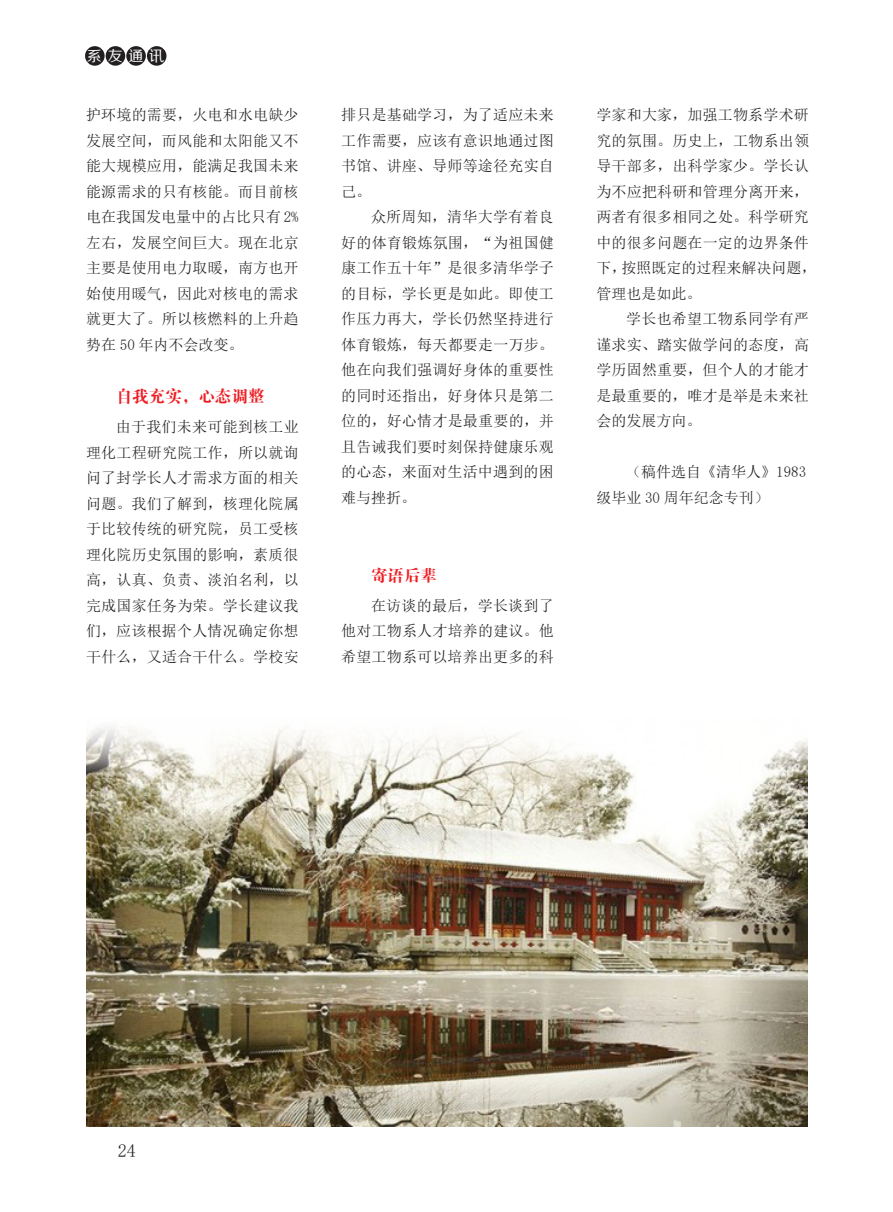
<style>
.page{position:relative;width:893px;height:1212px;background:#fff}
.page>*{position:absolute;margin:0;border:0;box-sizing:border-box;transform-origin:0 0}
.t1{font:18px "Sim Sun";color:#231f20}
.正文{font:16.5px "FZDBSK GBK1 0";color:#ee1d23}
.正文-2{font:15px/25.5px "Sim Sun";letter-spacing:.015em;color:#231f20;text-align:justify}
.t2{font:15px "FZZHJW GB1 0";color:#fff}
</style>
<div class="page">
<div style="left:85px;top:46px;width:20px;height:20px;background:#231f20;border-radius:50%"></div>
<div style="left:106px;top:46px;width:19px;height:20px;background:#231f20;border-radius:50%"></div>
<div style="left:126px;top:46px;width:20px;height:20px;background:#231f20;border-radius:50%"></div>
<div style="left:147px;top:46px;width:19px;height:20px;background:#231f20;border-radius:50%"></div>
<img style="left:86px;top:727px;width:722px;height:400px">
<p class="t2" style="left:87px;top:48px;width:79px">系 友 通 讯</p>
<p class="正文-2" style="left:86px;top:102px;width:214px">护环境的需要，火电和水电缺少发展空间，而风能和太阳能又不能大规模应用，能满足我国未来能源需求的只有核能。而目前核电在我国发电量中的占比只有 2%左右，发展空间巨大。现在北京主要是使用电力取暖，南方也开始使用暖气，因此对核电的需求就更大了。所以核燃料的上升趋势在 50 年内不会改变。</p>
<p class="正文" style="left:116px;top:387px;width:150px">自我充实，心态调整</p>
<p class="正文-2" style="left:86px;top:414px;width:214px;text-indent:30px">由于我们未来可能到核工业理化工程研究院工作，所以就询问了封学长人才需求方面的相关问题。我们了解到，核理化院属于比较传统的研究院，员工受核理化院历史氛围的影响，素质很高，认真、负责、淡泊名利，以完成国家任务为荣。学长建议我们，应该根据个人情况确定你想干什么，又适合干什么。学校安</p>
<p class="正文-2" style="left:341px;top:102px;width:214px">排只是基础学习，为了适应未来工作需要，应该有意识地通过图书馆、讲座、导师等途径充实自己。</p>
<p class="正文-2" style="left:341px;top:204px;width:214px;text-indent:30px">众所周知，清华大学有着良好的体育锻炼氛围，“为祖国健康工作五十年”是很多清华学子的目标，学长更是如此。即使工作压力再大，学长仍然坚持进行体育锻炼，每天都要走一万步。他在向我们强调好身体的重要性的同时还指出，好身体只是第二位的，好心情才是最重要的，并且告诫我们要时刻保持健康乐观的心态，来面对生活中遇到的困难与挫折。</p>
<p class="正文" style="left:371px;top:566px;width:68px">寄语后辈</p>
<p class="正文-2" style="left:341px;top:593px;width:214px;text-indent:30px">在访谈的最后，学长谈到了他对工物系人才培养的建议。他希望工物系可以培养出更多的科</p>
<p class="正文-2" style="left:596px;top:102px;width:222px;text-align:left">学家和大家，加强工物系学术研究的氛围。历史上，工物系出领导干部多，出科学家少。学长认为不应把科研和管理分离开来，两者有很多相同之处。科学研究中的很多问题在一定的边界条件下，按照既定的过程来解决问题，管理也是如此。</p>
<p class="正文-2" style="left:596px;top:306px;width:214px;text-indent:30px">学长也希望工物系同学有严谨求实、踏实做学问的态度，高学历固然重要，但个人的才能才是最重要的，唯才是举是未来社会的发展方向。</p>
<p class="正文-2" style="left:596px;top:459px;width:211px;text-indent:30px">（稿件选自《清华人》1983级毕业 30 周年纪念专刊）</p>
<p class="t1" style="left:118px;top:1142px;width:19px">24</p>
</div>
